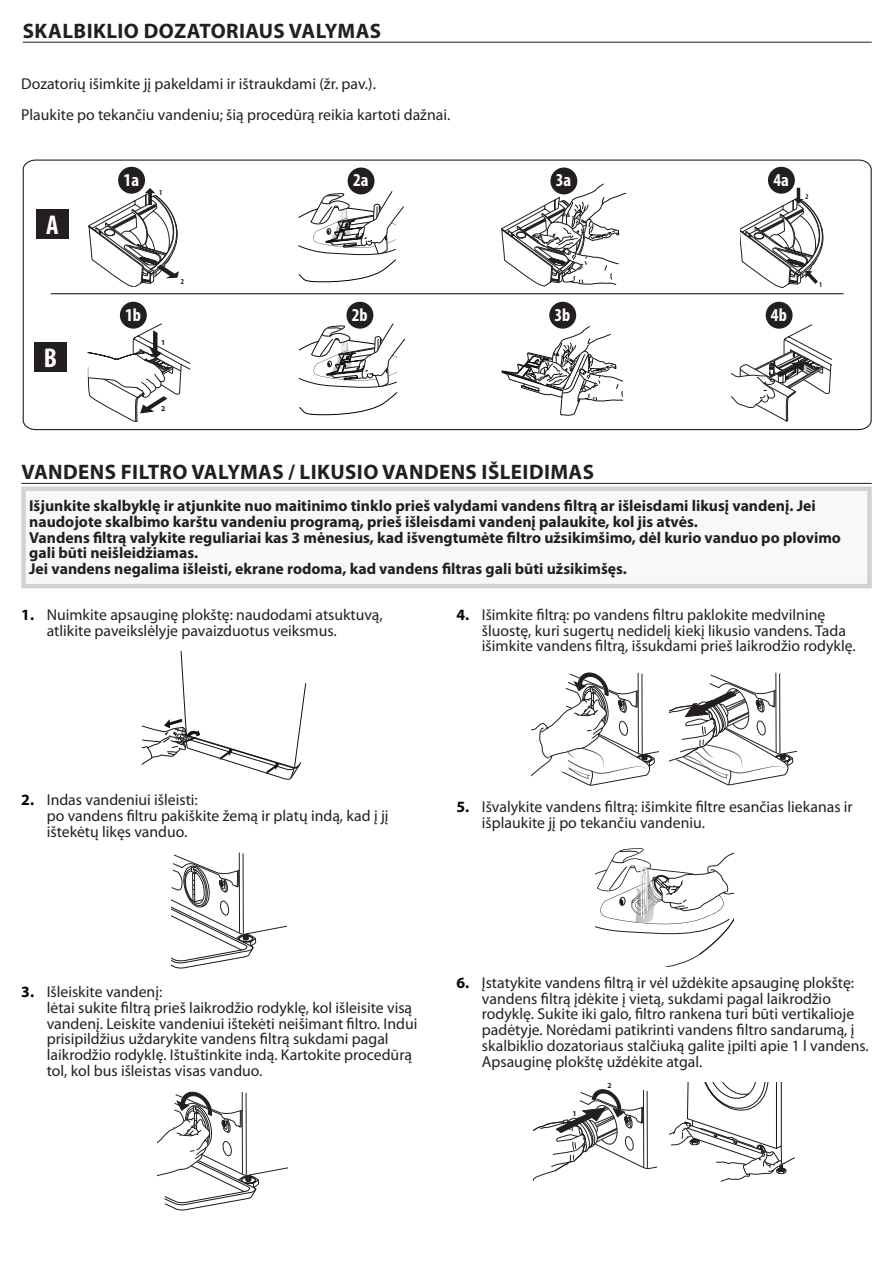
<style>
.page{position:relative;width:893px;height:1263px;background:#fff}
.page>*{position:absolute;margin:0;border:0;box-sizing:border-box;transform-origin:0 0}
.t1{font:700 condensed 27.3px "Myriad Pro";color:#fff}
.Header_14_Underline{font:700 21px "Myriad Pro";letter-spacing:.02em;color:#231f20}
.t2{font:700 condensed 18.15px "Myriad Pro";color:#fff}
.Testo_10_5{font:15.75px/15.8px "Myriad Pro";color:#231f20}
.Header_Bold_Underlin{font:700 15.75px/15.8px "Myriad Pro";color:#231f20}
.t3{font:700 7.65px "Myriad Pro";color:#231f20}
.t4{font:700 condensed 7.65px "Myriad Pro";color:#231f20}
.t5{font:700 7.5px "Myriad Pro";color:#201d1e}
.t6{font:700 condensed 7.35px "Myriad Pro";color:#231f20}
.s1{font-weight:700;color:#040504}
</style>
<div class="page">
<hr style="left:23px;top:42px;width:849px;height:1px;background:#231f20">
<hr style="left:21px;top:483px;width:851px;height:1px;background:#231f20">
<div style="left:24px;top:489px;width:845px;height:97px;background:#f8f8f9"></div>
<div style="left:21px;top:486px;width:851px;height:102px;border:4px solid #d1d2d4"></div>
<svg style="left:141px;top:651px;width:165px;height:129px"></svg>
<svg style="left:171px;top:852px;width:115px;height:116px"></svg>
<svg style="left:158px;top:1091px;width:130px;height:120px"></svg>
<svg style="left:531px;top:672px;width:128px;height:114px"></svg>
<svg style="left:669px;top:672px;width:128px;height:113px"></svg>
<svg style="left:595px;top:848px;width:138px;height:118px"></svg>
<svg style="left:534px;top:1089px;width:122px;height:91px"></svg>
<svg style="left:669px;top:1082px;width:126px;height:100px"></svg>
<svg style="left:23px;top:160px;width:849px;height:270px"></svg>
<svg style="left:88px;top:323px;width:102px;height:99px"></svg>
<svg style="left:501px;top:326px;width:121px;height:90px"></svg>
<svg style="left:731px;top:325px;width:100px;height:96px"></svg>
<svg style="left:298px;top:320px;width:107px;height:97px"></svg>
<svg style="left:297px;top:191px;width:106px;height:94px"></svg>
<svg style="left:502px;top:183px;width:125px;height:103px"></svg>
<svg style="left:741px;top:188px;width:82px;height:100px"></svg>
<svg style="left:89px;top:188px;width:91px;height:98px"></svg>
<div style="left:115px;top:164px;width:33px;height:32px;background:#fff;border-radius:50%"></div>
<div style="left:118px;top:167px;width:27px;height:27px;background:#231f20;border-radius:50%"></div>
<svg style="left:117px;top:299px;width:32px;height:32px"></svg>
<div style="left:120px;top:302px;width:27px;height:27px;background:#231f20;border-radius:50%"></div>
<svg style="left:345px;top:165px;width:32px;height:32px"></svg>
<div style="left:348px;top:168px;width:26px;height:26px;background:#231f20;border-radius:50%"></div>
<svg style="left:344px;top:299px;width:32px;height:32px"></svg>
<div style="left:346px;top:302px;width:27px;height:27px;background:#231f20;border-radius:50%"></div>
<svg style="left:548px;top:165px;width:32px;height:32px"></svg>
<div style="left:550px;top:168px;width:27px;height:26px;background:#231f20;border-radius:50%"></div>
<svg style="left:547px;top:299px;width:32px;height:32px"></svg>
<div style="left:549px;top:302px;width:27px;height:27px;background:#231f20;border-radius:50%"></div>
<div style="left:765px;top:164px;width:32px;height:32px;background:#fff;border-radius:50%"></div>
<div style="left:768px;top:167px;width:27px;height:27px;background:#231f20;border-radius:50%"></div>
<svg style="left:763px;top:299px;width:32px;height:32px"></svg>
<div style="left:766px;top:302px;width:27px;height:27px;background:#231f20;border-radius:50%"></div>
<div style="left:36px;top:210px;width:33px;height:29px;background:#231f20"></div>
<div style="left:34px;top:343px;width:33px;height:29px;background:#231f20"></div>
<hr style="left:51px;top:293px;width:792px;height:1px;background:#231f20">
<p class="Header_14_Underline" style="left:23px;top:17px;width:360px">SKALBIKLIO DOZATORIAUS VALYMAS</p>
<p class="Testo_10_5" style="left:21px;top:75px;width:356px">Dozatorių išimkite jį pakeldami ir ištraukdami (žr. pav.).</p>
<p class="Testo_10_5" style="left:21px;top:107px;width:431px">Plaukite po tekančiu vandeniu; šią procedūrą reikia kartoti dažnai.</p>
<p class="t1" style="left:46px;top:208px;width:14px">A</p>
<p class="t1" style="left:44px;top:340px;width:15px">B</p>
<p class="t2" style="left:124px;top:168px;width:17px">1a</p>
<p class="t4" style="left:159px;top:188px;width:5px">1</p>
<p class="t2" style="left:125px;top:303px;width:17px">1b</p>
<p class="t4" style="left:181px;top:277px;width:5px">2</p>
<p class="t5" style="left:161px;top:338px;width:6px">1</p>
<p class="t5" style="left:161px;top:403px;width:6px">2</p>
<p class="t2" style="left:353px;top:169px;width:17px">2a</p>
<p class="t2" style="left:352px;top:303px;width:17px">2b</p>
<p class="t2" style="left:556px;top:169px;width:17px">3a</p>
<p class="t2" style="left:554px;top:303px;width:17px">3b</p>
<p class="t2" style="left:773px;top:168px;width:17px">4a</p>
<p class="t6" style="left:805px;top:192px;width:5px">2</p>
<p class="t2" style="left:771px;top:303px;width:17px">4b</p>
<p class="t6" style="left:819px;top:280px;width:5px">1</p>
<p class="Header_14_Underline" style="left:21px;top:458px;width:574px">VANDENS FILTRO VALYMAS / LIKUSIO VANDENS IŠLEIDIMAS</p>
<p class="Header_Bold_Underlin" style="left:29px;top:497px;width:788px">Išjunkite skalbyklę ir atjunkite nuo maitinimo tinklo prieš valydami vandens filtrą ar išleisdami likusį vandenį. Jei naudojote skalbimo karštu vandeniu programą, prieš išleisdami vandenį palaukite, kol jis atvės.</p>
<p class="Header_Bold_Underlin" style="left:29px;top:529px;width:813px">Vandens filtrą valykite reguliariai kas 3 mėnesius, kad išvengtumėte filtro užsikimšimo, dėl kurio vanduo po plovimo gali būti neišleidžiamas.</p>
<p class="Header_Bold_Underlin" style="left:29px;top:560px;width:599px">Jei vandens negalima išleisti, ekrane rodoma, kad vandens filtras gali būti užsikimšęs.</p>
<p class="Testo_10_5" style="left:47px;top:606px;width:338px;text-indent:-26px"><span class="s1">1.</span> Nuimkite apsauginę plokštę: naudodami atsuktuvą, atlikite paveikslėlyje pavaizduotus veiksmus.</p>
<p class="Testo_10_5" style="left:482px;top:606px;width:375px;text-indent:-26px"><span class="s1">4.</span> Išimkite filtrą: po vandens filtru paklokite medvilninę šluostę, kuri sugertų nedidelį kiekį likusio vandens. Tada išimkite vandens filtrą, išsukdami prieš laikrodžio rodyklę.</p>
<p class="Testo_10_5" style="left:47px;top:792px;width:343px;text-indent:-26px"><span class="s1">2.</span> Indas vandeniui išleisti:<br>po vandens filtru pakiškite žemą ir platų indą, kad į jį ištekėtų likęs vanduo.</p>
<p class="Testo_10_5" style="left:482px;top:798px;width:372px;text-indent:-26px"><span class="s1">5.</span> Išvalykite vandens filtrą: išimkite filtre esančias liekanas ir išplaukite jį po tekančiu vandeniu.</p>
<p class="Testo_10_5" style="left:47px;top:984px;width:372px;text-indent:-26px"><span class="s1">3.</span> Išleiskite vandenį:<br>lėtai sukite filtrą prieš laikrodžio rodyklę, kol išleisite visą vandenį. Leiskite vandeniui ištekėti neišimant filtro. Indui prisipildžius uždarykite vandens filtrą sukdami pagal laikrodžio rodyklę. Ištuštinkite indą. Kartokite procedūrą tol, kol bus išleistas visas vanduo.</p>
<p class="Testo_10_5" style="left:482px;top:974px;width:388px;text-indent:-26px"><span class="s1">6.</span> Įstatykite vandens filtrą ir vėl uždėkite apsauginę plokštę: vandens filtrą įdėkite į vietą, sukdami pagal laikrodžio rodyklę. Sukite iki galo, filtro rankena turi būti vertikalioje padėtyje. Norėdami patikrinti vandens filtro sandarumą, į skalbiklio dozatoriaus stalčiuką galite įpilti apie 1 l vandens.<br>Apsauginę plokštę uždėkite atgal.</p>
<p class="t3" style="left:572px;top:1108px;width:6px">1</p>
<p class="t3" style="left:607px;top:1080px;width:6px">2</p>
</div>
